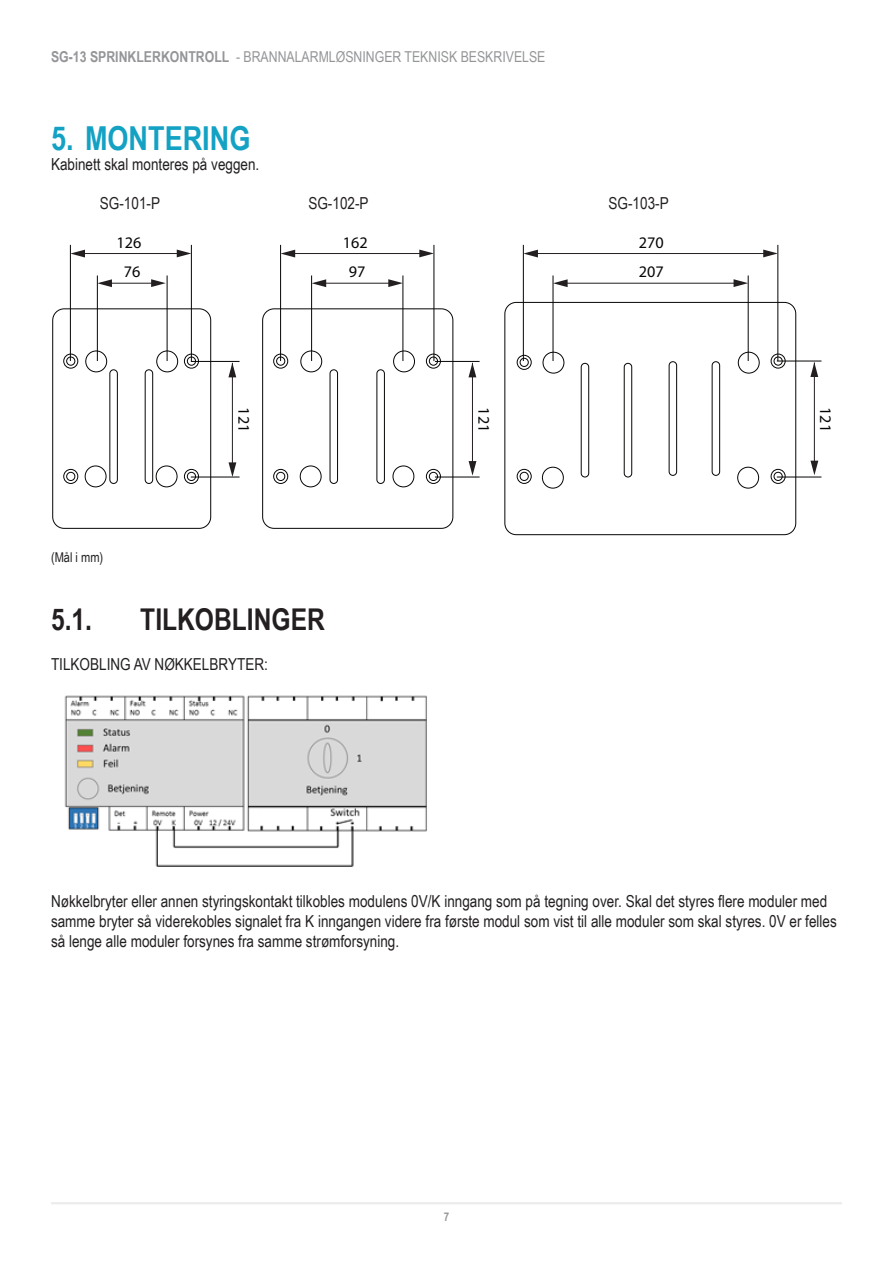
<style>
.page{position:relative;width:893px;height:1263px;background:#fff}
.page>*{position:absolute;margin:0;border:0;box-sizing:border-box;transform-origin:0 0}
.t1{font:700 33px "Arial Narrow";color:#13a1c4}
.t2{font:700 30px "Arial Narrow";color:#231f20}
.t3{font:16.5px/19.8px "Arial Narrow";color:#231f20}
.t4{font:16.2px "Myriad Pro";color:#050605}
.t5{font:15px "Arial Narrow";color:#939598}
.Picture_text{font:13.5px "Arial Narrow";color:#231f20}
.t6{font:700 12px "Arial Narrow";color:#939598}
.s1{font-weight:700}
</style>
<div class="page">
<hr style="left:51px;top:1202px;width:791px;height:2px;background:#ebebea">
<div style="left:85px;top:351px;width:22px;height:21px;border:1px solid #050504;border-radius:50%"></div>
<div style="left:156px;top:351px;width:22px;height:21px;border:1px solid #050504;border-radius:50%"></div>
<div style="left:85px;top:466px;width:21px;height:21px;border:1px solid #050504;border-radius:50%"></div>
<div style="left:156px;top:466px;width:21px;height:21px;border:1px solid #050504;border-radius:50%"></div>
<div style="left:63px;top:354px;width:15px;height:14px;border:1px solid #050504;border-radius:50%"></div>
<div style="left:184px;top:354px;width:15px;height:14px;border:1px solid #050504;border-radius:50%"></div>
<div style="left:184px;top:469px;width:15px;height:15px;border:1px solid #050504;border-radius:50%"></div>
<div style="left:63px;top:469px;width:15px;height:15px;border:1px solid #050504;border-radius:50%"></div>
<div style="left:66px;top:357px;width:9px;height:9px;border:1px solid #050504;border-radius:50%"></div>
<div style="left:187px;top:357px;width:9px;height:9px;border:1px solid #050504;border-radius:50%"></div>
<div style="left:187px;top:472px;width:9px;height:9px;border:1px solid #050504;border-radius:50%"></div>
<div style="left:66px;top:472px;width:9px;height:9px;border:1px solid #050504;border-radius:50%"></div>
<div style="left:52px;top:308px;width:159px;height:221px;border:1px solid #050504;border-radius:11px"></div>
<div style="left:145px;top:369px;width:8px;height:115px;border:1px solid #050504;border-radius:4px"></div>
<div style="left:110px;top:369px;width:8px;height:115px;border:1px solid #050504;border-radius:4px"></div>
<div style="left:300px;top:351px;width:22px;height:21px;border:1px solid #050504;border-radius:50%"></div>
<div style="left:393px;top:351px;width:22px;height:21px;border:1px solid #050504;border-radius:50%"></div>
<div style="left:300px;top:466px;width:21px;height:21px;border:1px solid #050504;border-radius:50%"></div>
<div style="left:393px;top:466px;width:21px;height:21px;border:1px solid #050504;border-radius:50%"></div>
<div style="left:273px;top:354px;width:15px;height:14px;border:1px solid #050504;border-radius:50%"></div>
<div style="left:426px;top:354px;width:15px;height:14px;border:1px solid #050504;border-radius:50%"></div>
<div style="left:426px;top:469px;width:15px;height:15px;border:1px solid #050504;border-radius:50%"></div>
<div style="left:273px;top:469px;width:15px;height:15px;border:1px solid #050504;border-radius:50%"></div>
<div style="left:276px;top:357px;width:9px;height:9px;border:1px solid #050504;border-radius:50%"></div>
<div style="left:429px;top:357px;width:9px;height:9px;border:1px solid #050504;border-radius:50%"></div>
<div style="left:429px;top:472px;width:9px;height:9px;border:1px solid #050504;border-radius:50%"></div>
<div style="left:276px;top:472px;width:9px;height:9px;border:1px solid #050504;border-radius:50%"></div>
<div style="left:262px;top:308px;width:191px;height:221px;border:1px solid #050504;border-radius:11px"></div>
<div style="left:377px;top:369px;width:8px;height:115px;border:1px solid #050504;border-radius:4px"></div>
<div style="left:330px;top:369px;width:8px;height:115px;border:1px solid #050504;border-radius:4px"></div>
<div style="left:543px;top:352px;width:21px;height:21px;border:1px solid #050504;border-radius:50%"></div>
<div style="left:738px;top:352px;width:21px;height:21px;border:1px solid #050504;border-radius:50%"></div>
<div style="left:542px;top:467px;width:22px;height:21px;border:1px solid #050504;border-radius:50%"></div>
<div style="left:737px;top:467px;width:22px;height:21px;border:1px solid #050504;border-radius:50%"></div>
<div style="left:517px;top:355px;width:15px;height:15px;border:1px solid #050504;border-radius:50%"></div>
<div style="left:771px;top:354px;width:14px;height:14px;border:1px solid #050504;border-radius:50%"></div>
<div style="left:771px;top:469px;width:14px;height:15px;border:1px solid #050504;border-radius:50%"></div>
<div style="left:517px;top:469px;width:15px;height:15px;border:1px solid #050504;border-radius:50%"></div>
<div style="left:520px;top:358px;width:9px;height:9px;border:1px solid #050504;border-radius:50%"></div>
<div style="left:774px;top:357px;width:9px;height:8px;border:1px solid #050504;border-radius:50%"></div>
<div style="left:774px;top:472px;width:9px;height:9px;border:1px solid #050504;border-radius:50%"></div>
<div style="left:520px;top:472px;width:9px;height:9px;border:1px solid #050504;border-radius:50%"></div>
<div style="left:504px;top:302px;width:292px;height:233px;border:1px solid #050504;border-radius:11px"></div>
<div style="left:624px;top:363px;width:8px;height:114px;border:1px solid #050504;border-radius:4px"></div>
<div style="left:581px;top:363px;width:8px;height:114px;border:1px solid #050504;border-radius:4px"></div>
<div style="left:712px;top:361px;width:8px;height:115px;border:1px solid #050504;border-radius:4px"></div>
<div style="left:669px;top:361px;width:8px;height:115px;border:1px solid #050504;border-radius:4px"></div>
<hr style="left:70px;top:245px;width:1px;height:116px;background:#050504">
<hr style="left:97px;top:275px;width:1px;height:86px;background:#050504">
<hr style="left:191px;top:245px;width:1px;height:116px;background:#050504">
<hr style="left:167px;top:275px;width:1px;height:86px;background:#050504">
<hr style="left:75px;top:253px;width:110px;height:1px;background:#231f20">
<svg style="left:70px;top:250px;width:15px;height:7px"></svg>
<svg style="left:177px;top:250px;width:14px;height:7px"></svg>
<hr style="left:191px;top:361px;width:49px;height:1px;background:#050504">
<hr style="left:191px;top:477px;width:49px;height:1px;background:#050504">
<hr style="left:232px;top:363px;width:1px;height:109px;background:#231f20">
<svg style="left:228px;top:363px;width:8px;height:14px"></svg>
<svg style="left:229px;top:462px;width:7px;height:15px"></svg>
<hr style="left:435px;top:361px;width:45px;height:1px;background:#050504">
<hr style="left:435px;top:477px;width:45px;height:1px;background:#050504">
<hr style="left:472px;top:363px;width:1px;height:109px;background:#231f20">
<svg style="left:468px;top:364px;width:8px;height:13px"></svg>
<svg style="left:469px;top:461px;width:7px;height:15px"></svg>
<hr style="left:280px;top:245px;width:1px;height:116px;background:#050504">
<hr style="left:311px;top:275px;width:1px;height:86px;background:#050504">
<hr style="left:434px;top:245px;width:1px;height:116px;background:#050504">
<hr style="left:403px;top:275px;width:1px;height:86px;background:#050504">
<hr style="left:291px;top:253px;width:131px;height:1px;background:#231f20">
<svg style="left:281px;top:250px;width:14px;height:7px"></svg>
<svg style="left:419px;top:250px;width:15px;height:7px"></svg>
<hr style="left:523px;top:245px;width:1px;height:116px;background:#050504">
<hr style="left:553px;top:275px;width:1px;height:86px;background:#050504">
<hr style="left:778px;top:245px;width:1px;height:116px;background:#050504">
<hr style="left:748px;top:275px;width:1px;height:86px;background:#050504">
<hr style="left:534px;top:253px;width:233px;height:1px;background:#231f20">
<svg style="left:523px;top:250px;width:15px;height:7px"></svg>
<svg style="left:763px;top:250px;width:15px;height:7px"></svg>
<hr style="left:101px;top:283px;width:56px;height:1px;background:#231f20">
<svg style="left:97px;top:279px;width:15px;height:8px"></svg>
<svg style="left:151px;top:279px;width:15px;height:8px"></svg>
<hr style="left:316px;top:283px;width:79px;height:1px;background:#231f20">
<svg style="left:312px;top:279px;width:14px;height:8px"></svg>
<svg style="left:388px;top:279px;width:15px;height:8px"></svg>
<hr style="left:559px;top:283px;width:182px;height:1px;background:#231f20">
<svg style="left:553px;top:279px;width:15px;height:8px"></svg>
<svg style="left:734px;top:279px;width:14px;height:8px"></svg>
<hr style="left:777px;top:361px;width:44px;height:1px;background:#050504">
<hr style="left:777px;top:477px;width:44px;height:1px;background:#050504">
<hr style="left:814px;top:362px;width:1px;height:109px;background:#231f20">
<svg style="left:810px;top:362px;width:8px;height:15px"></svg>
<svg style="left:810px;top:461px;width:8px;height:14px"></svg>
<img style="left:64px;top:695px;width:363px;height:172px">
<p class="t5" style="left:51px;top:46px;width:496px"><span class="s1">SG-13 SPRINKLERKONTROLL</span> - BRANNALARMLØSNINGER TEKNISK BESKRIVELSE</p>
<p class="t1" style="left:51px;top:113px;width:201px">5. MONTERING</p>
<p class="t3" style="left:51px;top:153px;width:210px">Kabinett skal monteres på veggen.</p>
<p class="t3" style="left:100px;top:193px;width:62px">SG-101-P</p>
<p class="t3" style="left:308px;top:193px;width:62px">SG-102-P</p>
<p class="t3" style="left:609px;top:193px;width:62px">SG-103-P</p>
<p class="t4" style="left:117px;top:232px;width:26px">126</p>
<p class="t4" style="left:343px;top:232px;width:26px">162</p>
<p class="t4" style="left:639px;top:232px;width:26px">270</p>
<p class="t4" style="left:124px;top:262px;width:18px">76</p>
<p class="t4" style="left:349px;top:262px;width:18px">97</p>
<p class="t4" style="left:639px;top:262px;width:26px">207</p>
<p class="Picture_text" style="left:51px;top:547px;width:54px">(Mål i mm)</p>
<p class="t4" style="left:254px;top:407px;width:26px;rotate:90deg">121</p>
<p class="t4" style="left:494px;top:407px;width:26px;rotate:90deg">121</p>
<p class="t2" style="left:51px;top:597px;width:43px">5.1.</p>
<p class="t2" style="left:140px;top:597px;width:186px">TILKOBLINGER</p>
<p class="t3" style="left:51px;top:654px;width:218px">TILKOBLING AV NØKKELBRYTER:</p>
<p class="t4" style="left:836px;top:407px;width:26px;rotate:90deg">121</p>
<p class="t3" style="left:51px;top:891px;width:787px">Nøkkelbryter eller annen styringskontakt tilkobles modulens 0V/K inngang som på tegning over. Skal det styres flere moduler med samme bryter så viderekobles signalet fra K inngangen videre fra første modul som vist til alle moduler som skal styres. 0V er felles så lenge alle moduler forsynes fra samme strømforsyning.</p>
<p class="t6" style="left:444px;top:1207px;width:7px">7</p>
</div>
